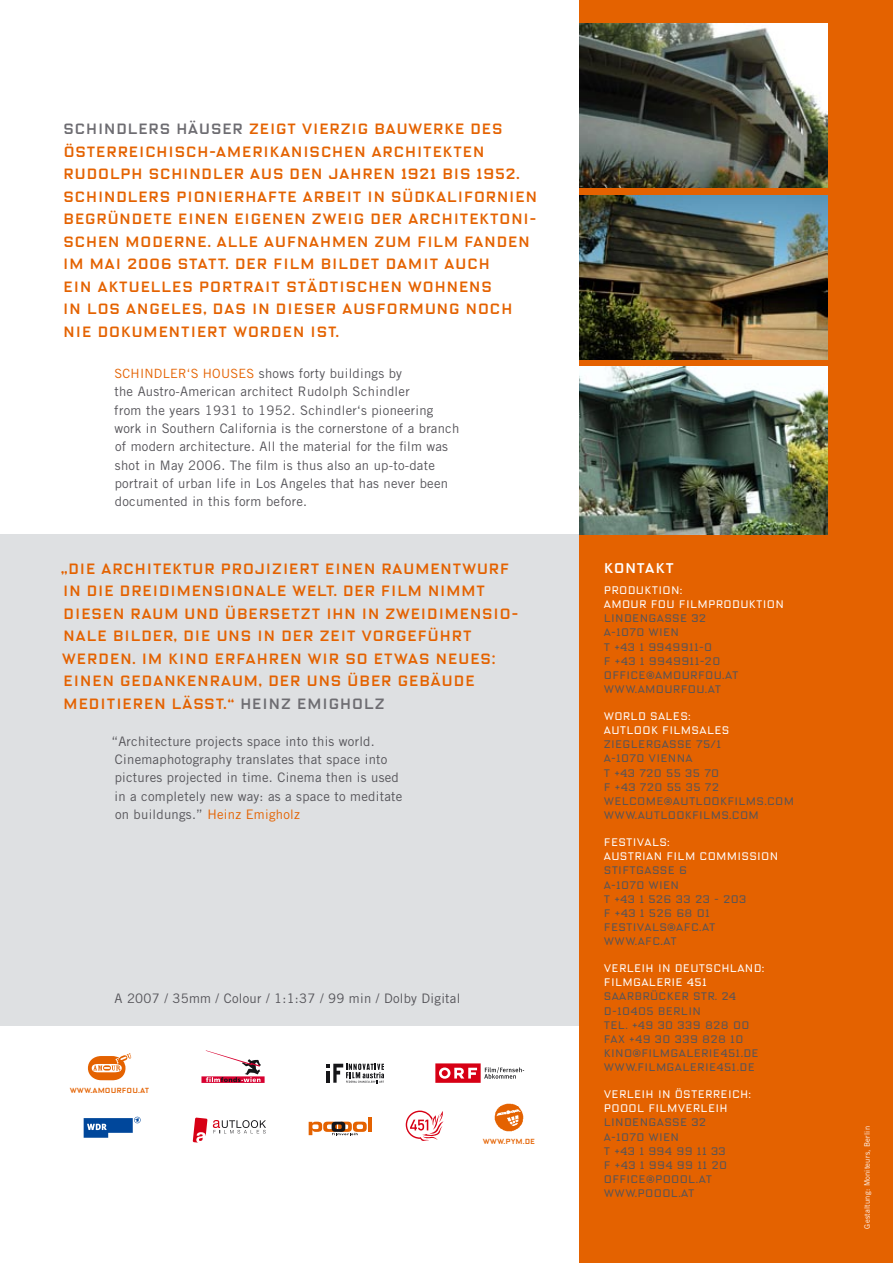
<style>
.page{position:relative;width:893px;height:1263px;background:#fff}
.page>*{position:absolute;margin:0;border:0;box-sizing:border-box;transform-origin:0 0}
.Schindler_Deutsch{font:15px/22.5px "Oxide Solid";letter-spacing:.02em;color:#e46200}
.t1{font:14.1px "Oxide Solid";letter-spacing:.025em;color:#fff}
.Schindler_Englisch{font:13.05px/18.3px "Trade Gothic";letter-spacing:.02em;color:#555459}
.t2{font:300 10.95px "Oxide Solid";letter-spacing:.025em;color:#555459}
.t3{font:300 10.95px "Oxide Solid";letter-spacing:.025em;color:#fff}
.t4{font:7.5px "Trade Gothic";letter-spacing:.03em;color:#fff}
.t5{font:7.5px "Oxide Solid";color:#e46200}
.s1{color:#6d6c71}
.s2{font-size:12.75px;color:#e46200}
.s3{color:#e46200}
</style>
<div class="page">
<div style="left:0;top:534px;width:614px;height:492px;background:#dee0e2"></div>
<svg style="left:88px;top:1053px;width:43px;height:27px"></svg>
<hr style="left:368px;top:1118px;width:4px;height:14px;background:#e46200">
<svg style="left:309px;top:1122px;width:58px;height:13px"></svg>
<svg style="left:406px;top:1110px;width:38px;height:31px"></svg>
<svg style="left:327px;top:1063px;width:57px;height:20px"></svg>
<svg style="left:213px;top:1120px;width:53px;height:13px"></svg>
<svg style="left:193px;top:1117px;width:14px;height:26px"></svg>
<svg style="left:84px;top:1117px;width:57px;height:21px"></svg>
<svg style="left:201px;top:1050px;width:64px;height:33px"></svg>
<svg style="left:435px;top:1063px;width:89px;height:20px"></svg>
<img style="left:495px;top:1104px;width:28px;height:27px">
<div style="left:580px;top:0;width:313px;height:1263px;background:#e46200"></div>
<img style="left:580px;top:367px;width:247px;height:168px">
<img style="left:580px;top:23px;width:247px;height:165px">
<img style="left:580px;top:195px;width:247px;height:165px">
<p class="Schindler_Deutsch" style="left:63px;top:118px;width:476px"><span class="s1">SCHINDLERS HÄUSER</span> ZEIGT VIERZIG BAUWERKE DES ÖSTERREICHISCH-AMERIKANISCHEN ARCHITEKTEN RUDOLPH SCHINDLER AUS DEN JAHREN 1921 BIS 1952.<br>SCHINDLERS PIONIERHAFTE ARBEIT IN SÜDKALIFORNIEN BEGRÜNDETE EINEN EIGENEN ZWEIG DER ARCHITEKTONI-SCHEN MODERNE. ALLE AUFNAHMEN ZUM FILM FANDEN IM MAI 2006 STATT. DER FILM BILDET DAMIT AUCH<br>EIN AKTUELLES PORTRAIT STÄDTISCHEN WOHNENS<br>IN LOS ANGELES, DAS IN DIESER AUSFORMUNG NOCH NIE DOKUMENTIERT WORDEN IST.</p>
<p class="Schindler_Englisch" style="left:114px;top:364px;width:347px"><span class="s2">SCHINDLER‘S HOUSES</span> shows forty buildings by<br>the Austro-American architect Rudolph Schindler<br>from the years 1931 to 1952. Schindler‘s pioneering work in Southern California is the cornerstone of a branch of modern architecture. All the material for the film was shot in May 2006. The film is thus also an up-to-date portrait of urban life in Los Angeles that has never been documented in this form before.</p>
<p class="Schindler_Deutsch" style="left:61px;top:557px;width:459px">„DIE ARCHITEKTUR PROJIZIERT EINEN RAUMENTWURF IN DIE DREIDIMENSIONALE WELT. DER FILM NIMMT DIESEN RAUM UND ÜBERSETZT IHN IN ZWEIDIMENSIO-NALE BILDER, DIE UNS IN DER ZEIT VORGEFÜHRT WERDEN. IM KINO ERFAHREN WIR SO ETWAS NEUES:<br>EINEN GEDANKENRAUM, DER UNS ÜBER GEBÄUDE MEDITIEREN LÄßT.“ <span class="s1">HEINZ EMIGHOLZ</span></p>
<p class="Schindler_Englisch" style="left:112px;top:732px;width:292px">“Architecture projects space into this world.<br>Cinemaphotography translates that space into pictures projected in time. Cinema then is used in a completely new way: as a space to meditate on buildungs.” <span class="s3">Heinz Emigholz</span></p>
<p class="Schindler_Englisch" style="left:114px;top:989px;width:347px">A 2007 / 35mm / Colour / 1:1:37 / 99 min / Dolby Digital</p>
<p class="t5" style="left:70px;top:1085px;width:81px">WWW.AMOURFOU.AT</p>
<p class="t5" style="left:483px;top:1136px;width:54px">WWW.PYM.DE</p>
<p class="t1" style="left:604px;top:560px;width:72px">KONTAKT</p>
<p class="t3" style="left:604px;top:583px;width:80px">PRODUKTION:</p>
<p class="t3" style="left:604px;top:597px;width:182px">AMOUR FOU FILMPRODUKTION</p>
<p class="t2" style="left:604px;top:612px;width:104px">LINDENGASSE 32</p>
<p class="t2" style="left:604px;top:626px;width:77px">A-1070 WIEN</p>
<p class="t2" style="left:604px;top:640px;width:110px">T +43 1 9949911-0</p>
<p class="t2" style="left:604px;top:654px;width:118px">F +43 1 9949911-20</p>
<p class="t2" style="left:604px;top:668px;width:136px">OFFICE@AMOURFOU.AT</p>
<p class="t2" style="left:604px;top:683px;width:119px">WWW.AMOURFOU.AT</p>
<p class="t3" style="left:604px;top:709px;width:88px">WORLD SALES:</p>
<p class="t3" style="left:604px;top:723px;width:127px">AUTLOOK FILMSALES</p>
<p class="t2" style="left:604px;top:738px;width:119px">ZIEGLERGASSE 75/1</p>
<p class="t2" style="left:604px;top:752px;width:90px">A-1070 VIENNA</p>
<p class="t2" style="left:604px;top:766px;width:117px">T +43 720 55 35 70</p>
<p class="t2" style="left:604px;top:780px;width:117px">F +43 720 55 35 72</p>
<p class="t2" style="left:604px;top:794px;width:192px">WELCOME@AUTLOOKFILMS.COM</p>
<p class="t2" style="left:604px;top:809px;width:157px">WWW.AUTLOOKFILMS.COM</p>
<p class="t3" style="left:604px;top:835px;width:68px">FESTIVALS:</p>
<p class="t3" style="left:604px;top:849px;width:176px">AUSTRIAN FILM COMMISSION</p>
<p class="t2" style="left:604px;top:864px;width:85px">STIFTGASSE 6</p>
<p class="t2" style="left:604px;top:878px;width:77px">A-1070 WIEN</p>
<p class="t2" style="left:604px;top:892px;width:144px">T +43 1 526 33 23 - 203</p>
<p class="t2" style="left:604px;top:906px;width:108px">F +43 1 526 68 01</p>
<p class="t2" style="left:604px;top:920px;width:113px">FESTIVALS@AFC.AT</p>
<p class="t2" style="left:604px;top:935px;width:75px">WWW.AFC.AT</p>
<p class="t3" style="left:604px;top:961px;width:162px">VERLEIH IN DEUTSCHLAND:</p>
<p class="t3" style="left:604px;top:975px;width:105px">FILMGALERIE 451</p>
<p class="t2" style="left:604px;top:990px;width:134px">SAARBRÜCKER STR. 24</p>
<p class="t2" style="left:604px;top:1004px;width:99px">D-10405 BERLIN</p>
<p class="t2" style="left:604px;top:1018px;width:147px">TEL. +49 30 339 828 00</p>
<p class="t2" style="left:604px;top:1032px;width:141px">FAX +49 30 339 828 10</p>
<p class="t2" style="left:604px;top:1046px;width:156px">KINO@FILMGALERIE451.DE</p>
<p class="t2" style="left:604px;top:1061px;width:152px">WWW.FILMGALERIE451.DE</p>
<p class="t3" style="left:604px;top:1087px;width:149px">VERLEIH IN ÖSTERREICH:</p>
<p class="t3" style="left:604px;top:1101px;width:125px">POOOL FILMVERLEIH</p>
<p class="t2" style="left:604px;top:1116px;width:104px">LINDENGASSE 32</p>
<p class="t2" style="left:604px;top:1130px;width:77px">A-1070 WIEN</p>
<p class="t2" style="left:604px;top:1144px;width:124px">T +43 1 994 99 11 33</p>
<p class="t2" style="left:604px;top:1158px;width:125px">F +43 1 994 99 11 20</p>
<p class="t2" style="left:604px;top:1172px;width:110px">OFFICE@POOOL.AT</p>
<p class="t2" style="left:604px;top:1187px;width:92px">WWW.POOOL.AT</p>
<p class="t4" style="left:863px;top:1229px;width:104px;rotate:-90deg">Gestaltung: Moniteurs, Berlin</p>
</div>
